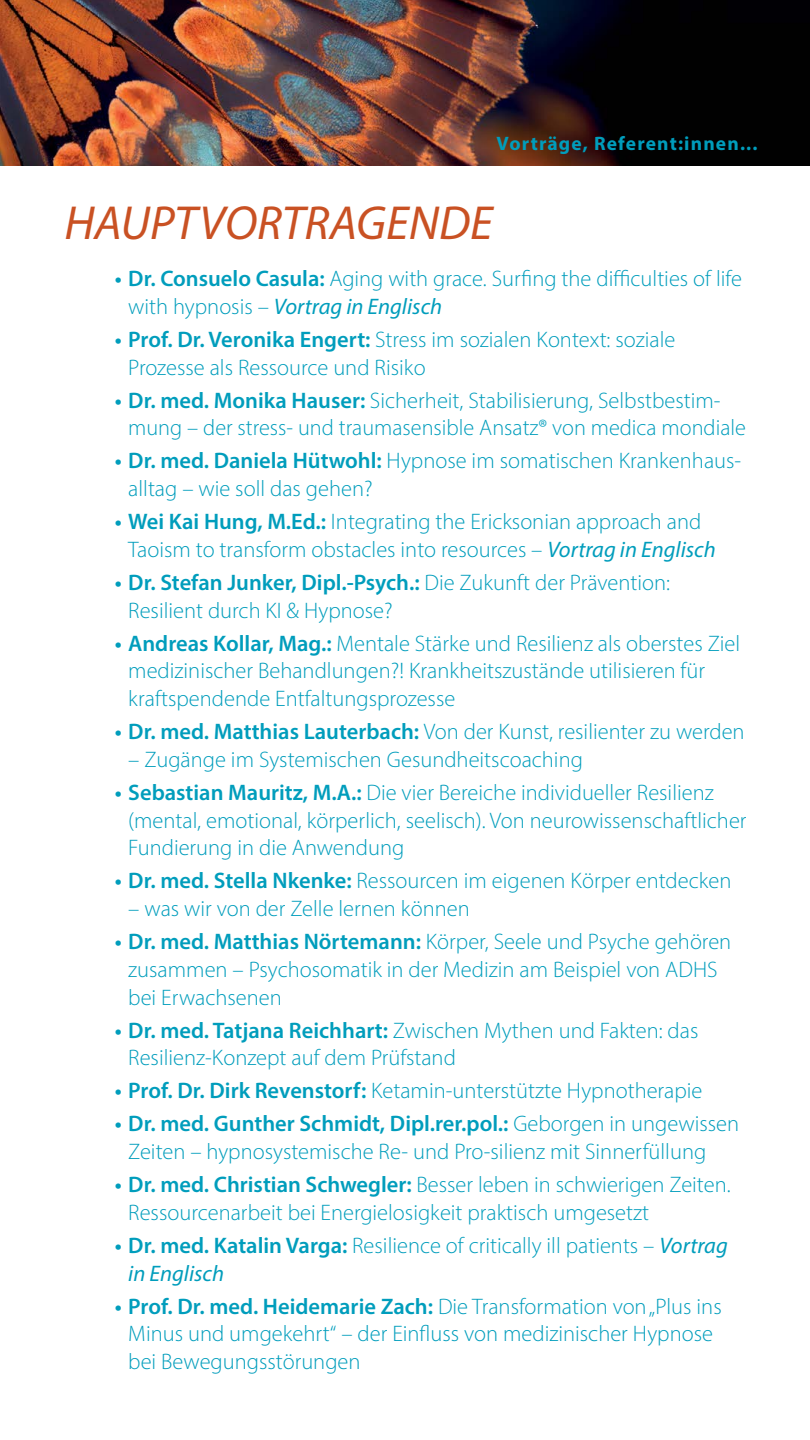
<style>
.page{position:relative;width:810px;height:1440px;background:#fff}
.page>*{position:absolute;margin:0;border:0;box-sizing:border-box;transform-origin:0 0}
.t1{font:italic 48px "Myriad Pro";color:#c95123}
.t2{font:300 22.5px/27.8px "Myriad Pro";color:#009dbc}
.t3{font:700 19.5px "Myriad Pro";letter-spacing:.06em;color:#009dbc}
.s1{font-weight:600}
.s2{font-weight:400;font-style:italic}
</style>
<div class="page">
<img style="left:0;top:0;width:810px;height:166px">
<p class="t3" style="left:497px;top:131px;width:262px">Vorträge, Referent:innen...</p>
<h1 class="t1" style="left:64px;top:193px;width:430px">HAUPTVORTRAGENDE</h1>
<p class="t2" style="left:128px;top:265px;width:615px;text-indent:-14px"><span class="s1">• Dr. Consuelo Casula:</span> Aging with grace. Surfing the difficulties of life with hypnosis – <span class="s2">Vortrag in Englisch</span></p>
<p class="t2" style="left:128px;top:325px;width:549px;text-indent:-14px"><span class="s1">• Prof. Dr. Veronika Engert:</span> Stress im sozialen Kontext: soziale<br>Prozesse als Ressource und Risiko</p>
<p class="t2" style="left:128px;top:386px;width:619px;text-indent:-14px"><span class="s1">• Dr. med. Monika Hauser:</span> Sicherheit, Stabilisierung, Selbstbestim&shy;mung – der stress- und traumasensible Ansatz® von medica mondiale</p>
<p class="t2" style="left:128px;top:447px;width:615px;text-indent:-14px"><span class="s1">• Dr. med. Daniela Hütwohl:</span> Hypnose im somatischen Krankenhaus&shy;alltag – wie soll das gehen?</p>
<p class="t2" style="left:128px;top:508px;width:589px;text-indent:-14px"><span class="s1">• Wei Kai Hung, M.Ed.:</span> Integrating the Ericksonian approach and<br>Taoism to transform obstacles into resources – <span class="s2">Vortrag in Englisch</span></p>
<p class="t2" style="left:128px;top:568px;width:543px;text-indent:-14px"><span class="s1">• Dr. Stefan Junker, Dipl.-Psych.:</span> Die Zukunft der Prävention:<br>Resilient durch KI &amp; Hypnose?</p>
<p class="t2" style="left:128px;top:629px;width:613px;text-indent:-14px"><span class="s1">• Andreas Kollar, Mag.:</span> Mentale Stärke und Resilienz als oberstes Ziel medizinischer Behandlungen?! Krankheitszustände utilisieren für kraftspendende Entfaltungsprozesse</p>
<p class="t2" style="left:115px;top:718px;width:631px"><span class="s1">• Dr. med. Matthias Lauterbach:</span> Von der Kunst, resilienter zu werden</p>
<p class="t2" style="left:128px;top:745px;width:456px">– Zugänge im Systemischen Gesundheitscoaching</p>
<p class="t2" style="left:128px;top:778px;width:620px;text-indent:-14px"><span class="s1">• Sebastian Mauritz, M.A.:</span> Die vier Bereiche individueller Resilienz (mental, emotional, körperlich, seelisch). Von neurowissenschaftlicher<br>Fundierung in die Anwendung</p>
<p class="t2" style="left:115px;top:867px;width:618px"><span class="s1">• Dr. med. Stella Nkenke:</span> Ressourcen im eigenen Körper entdecken</p>
<p class="t2" style="left:128px;top:895px;width:343px">– was wir von der Zelle lernen können</p>
<p class="t2" style="left:128px;top:928px;width:605px;text-indent:-14px"><span class="s1">• Dr. med. Matthias Nörtemann:</span> Körper, Seele und Psyche gehören zusammen – Psychosomatik in der Medizin am Beispiel von ADHS bei Erwachsenen</p>
<p class="t2" style="left:128px;top:1016px;width:572px;text-indent:-14px"><span class="s1">• Dr. med. Tatjana Reichhart:</span> Zwischen Mythen und Fakten: das<br>Resilienz-Konzept auf dem Prüfstand</p>
<p class="t2" style="left:115px;top:1077px;width:589px"><span class="s1">• Prof. Dr. Dirk Revenstorf:</span> Ketamin-unterstützte Hypnotherapie</p>
<p class="t2" style="left:128px;top:1110px;width:612px;text-indent:-14px"><span class="s1">• Dr. med. Gunther Schmidt, Dipl.rer.pol.:</span> Geborgen in ungewissen<br>Zeiten – hypnosystemische Re- und Pro-silienz mit Sinnerfüllung</p>
<p class="t2" style="left:128px;top:1171px;width:604px;text-indent:-14px"><span class="s1">• Dr. med. Christian Schwegler:</span> Besser leben in schwierigen Zeiten.<br>Ressourcenarbeit bei Energielosigkeit praktisch umgesetzt</p>
<p class="t2" style="left:128px;top:1231px;width:601px;text-indent:-14px"><span class="s1">• Dr. med. Katalin Varga:</span> Resilience of critically ill patients – <span class="s2">Vortrag in Englisch</span></p>
<p class="t2" style="left:128px;top:1292px;width:595px;text-indent:-14px"><span class="s1">• Prof. Dr. med. Heidemarie Zach:</span> Die Transformation von „Plus ins<br>Minus und umgekehrt“ – der Einfluss von medizinischer Hypnose bei Bewegungsstörungen</p>
</div>
